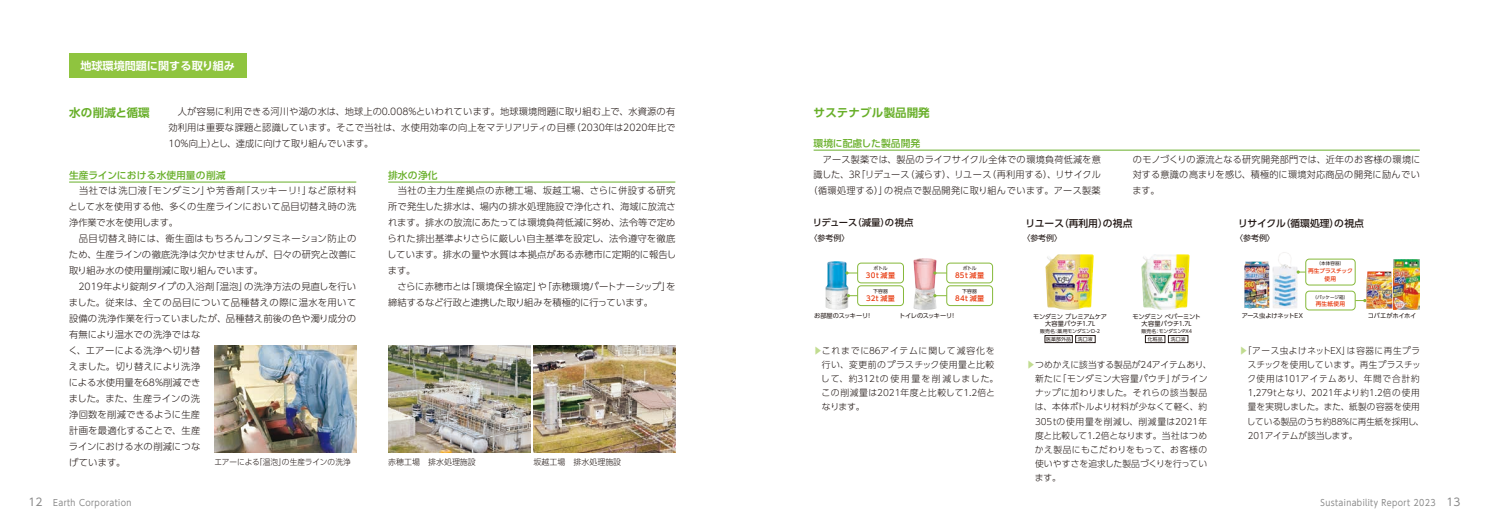
<style>
.page{position:relative;width:1489px;height:525px;background:#fff}
.page>*{position:absolute;margin:0;border:0;box-sizing:border-box;transform-origin:0 0}
.t1{font:700 11.5px "UD Shin Go Pro De";color:#68af29}
.t2{font:700 11.12px "UD Shin Go Pro De";color:#fff}
.t3{font:500 9.75px "UD Shin Go Pro";color:#68af29}
.t4{font:500 9.75px "UD Shin Go Pro";color:#231916}
.t5{font:300 9.25px/16px "UD Shin Go Pro";letter-spacing:.01em;color:#231916}
.t6{font:300 9.25px/16px "UD Shin Go Pro";letter-spacing:.03em;color:#231916}
.t7{font:300 9.25px "UD Shin Go Pro";letter-spacing:.06em;color:#231916}
.t8{font:500 9.25px "UD Shin Go Pro";color:#231916}
.t9{font:300 8.88px/14.1px "UD Shin Go Pro";letter-spacing:.02em;color:#231916}
.t10{font:300 8.88px/14.1px "UD Shin Go Pro";letter-spacing:.055em;color:#231916}
.t11{font:8.88px "UD Shin Go Pro";letter-spacing:.05em;color:#898989;scale:.9 1}
.t12{font:300 8px "UD Shin Go Pro";color:#231916}
.t13{font:300 8px "UD Shin Go Pro";color:#231916;scale:.96 1}
.t14{font:8px "UD Shin Go Pro";color:#231916}
.t15{font:500 7.12px "UD Shin Go Pro";letter-spacing:.05em;color:#e8390e}
.t16{font:6.25px/7.6px "UD Shin Go Pro";letter-spacing:-.03em;color:#231916;text-align:center}
.t17{font:6.25px "UD Shin Go Pro";letter-spacing:-.06em;color:#231916}
.t18{font:500 5.75px/7.6px "UD Shin Go Pro";letter-spacing:-.015em;color:#e8390e;text-align:center}
.t19{font:500 5.75px "UD Shin Go Pro";letter-spacing:.005em;color:#e8390e}
.t20{font:4.88px "UD Shin Go Pro";letter-spacing:.02em;color:#231916}
.t21{font:4.88px "UD Shin Go Pro";letter-spacing:-.005em;color:#231916}
.t22{font:4.62px "UD Shin Go Pro";letter-spacing:-.005em;color:#231916}
.s1{color:#c1dc90}
.s2{font-size:10.62px}
</style>
<div class="page">
<hr style="left:69px;top:182px;width:287px;height:1px;background:#68af29">
<hr style="left:388px;top:182px;width:287px;height:1px;background:#68af29">
<hr style="left:813px;top:150px;width:606px;height:1px;background:#68af29">
<img style="left:825px;top:261px;width:23px;height:48px">
<img style="left:913px;top:258px;width:23px;height:51px">
<svg style="left:845px;top:271px;width:12px;height:3px"></svg>
<svg style="left:846px;top:294px;width:11px;height:3px"></svg>
<div style="left:857px;top:262px;width:46px;height:21px;border:1px solid #86b93a;border-radius:4px"></div>
<div style="left:857px;top:285px;width:46px;height:21px;border:1px solid #86b93a;border-radius:4px"></div>
<svg style="left:933px;top:271px;width:13px;height:3px"></svg>
<svg style="left:933px;top:294px;width:13px;height:3px"></svg>
<div style="left:946px;top:262px;width:46px;height:21px;border:1px solid #86b93a;border-radius:4px"></div>
<div style="left:946px;top:285px;width:46px;height:21px;border:1px solid #86b93a;border-radius:4px"></div>
<img style="left:1045px;top:254px;width:23px;height:56px">
<img style="left:1141px;top:254px;width:24px;height:56px">
<div style="left:1044px;top:335px;width:28px;height:7px;border:1px solid #231916"></div>
<div style="left:1075px;top:335px;width:20px;height:7px;border:1px solid #231916"></div>
<div style="left:1168px;top:335px;width:19px;height:7px;border:1px solid #231916"></div>
<div style="left:1145px;top:335px;width:20px;height:7px;border:1px solid #231916"></div>
<img style="left:1244px;top:261px;width:25px;height:47px">
<img style="left:1366px;top:271px;width:26px;height:37px">
<img style="left:1272px;top:252px;width:25px;height:57px">
<svg style="left:1296px;top:270px;width:9px;height:3px"></svg>
<div style="left:1305px;top:259px;width:50px;height:26px;border:1px solid #86b93a;border-radius:4px"></div>
<svg style="left:1355px;top:299px;width:11px;height:3px"></svg>
<div style="left:1305px;top:291px;width:50px;height:19px;border:1px solid #86b93a;border-radius:4px"></div>
<img style="left:1393px;top:259px;width:26px;height:50px">
<img style="left:214px;top:345px;width:142px;height:107px">
<img style="left:533px;top:345px;width:142px;height:107px">
<img style="left:388px;top:345px;width:142px;height:107px">
<div style="left:69px;top:53px;width:177px;height:25px;background:#8fc43f"></div>
<p class="t2" style="left:80px;top:56px;width:156px">地球環境問題に関する取り組み</p>
<p class="t5" style="left:168px;top:103px;width:508px;text-align:justify">　人が容易に利用できる河川や湖の水は、地球上の0.008%といわれています。地球環境問題に取り組む上で、水資源の有効利用は重要な課題と認識しています。そこで当社は、水使用効率の向上をマテリアリティの目標（2030年は2020年比で10%向上）とし、達成に向けて取り組んでいます。</p>
<p class="t1" style="left:69px;top:103px;width:82px">水の削減と循環</p>
<p class="t1" style="left:813px;top:103px;width:118px">サステナブル製品開発</p>
<p class="t3" style="left:813px;top:135px;width:108px">環境に配慮した製品開発</p>
<p class="t5" style="left:808px;top:150px;width:293px;text-align:center">　アース製薬では、製品のライフサイクル全体での環境負荷低減を意識した、3R「リデュース（減らす）、リユース（再利用する）、リサイクル（循環処理する）」の視点で製品開発に取り組んでいます。アース製薬</p>
<p class="t6" style="left:1132px;top:150px;width:289px">のモノづくりの源流となる研究開発部門では、近年のお客様の環境に対する意識の高まりを感じ、積極的に環境対応商品の開発に励んでい</p>
<p class="t3" style="left:69px;top:167px;width:158px">生産ラインにおける水使用量の削減</p>
<p class="t3" style="left:388px;top:167px;width:51px">排水の浄化</p>
<p class="t7" style="left:79px;top:183px;width:279px">当社では洗口液「モンダミン」や芳香剤「スッキーリ！」など原材料</p>
<p class="t5" style="left:1132px;top:182px;width:29px">ます。</p>
<p class="t5" style="left:68px;top:198px;width:290px">として水を使用する他、多くの生産ラインにおいて品目切替え時の洗浄作業で水を使用します。<br>　品目切替え時には、衛生面はもちろんコンタミネーション防止のため、生産ラインの徹底洗浄は欠かせませんが、日々の研究と改善に取り組み水の使用量削減に取り組んでいます。<br>　2019年より錠剤タイプの入浴剤「温泡」の洗浄方法の見直しを行いました。従来は、全ての品目について品種替えの際に温水を用いて設備の洗浄作業を行っていましたが、品種替え前後の色や濁り成分の有無により温水での洗浄ではな<br>く、エアーによる洗浄へ切り替<br>えました。切り替えにより洗浄<br>による水使用量を68%削減でき<br>ました。また、生産ラインの洗<br>浄回数を削減できるように生産<br>計画を最適化することで、生産<br>ラインにおける水の削減につな<br>げています。</p>
<p class="t5" style="left:387px;top:182px;width:290px">　当社の主力生産拠点の赤穂工場、坂越工場、さらに併設する研究所で発生した排水は、場内の排水処理施設で浄化され、海域に放流されます。排水の放流にあたっては環境負荷低減に努め、法令等で定められた排出基準よりさらに厳しい自主基準を設定し、法令遵守を徹底しています。排水の量や水質は本拠点がある赤穂市に定期的に報告します。<br>　さらに赤穂市とは「環境保全協定」や「赤穂環境パートナーシップ」を締結するなど行政と連携した取り組みを積極的に行っています。</p>
<p class="t8" style="left:812px;top:215px;width:102px">リデュース（減量）の視点</p>
<p class="t4" style="left:1025px;top:215px;width:108px">リユース（再利用）の視点</p>
<p class="t4" style="left:1238px;top:215px;width:127px">リサイクル（循環処理）の視点</p>
<p class="t14" style="left:809px;top:231px;width:41px">〈参考例〉</p>
<p class="t14" style="left:1022px;top:231px;width:41px">〈参考例〉</p>
<p class="t14" style="left:1234px;top:231px;width:41px">〈参考例〉</p>
<p class="t22" style="left:1316px;top:260px;width:29px">（本体容器）</p>
<p class="t19" style="left:1315px;top:299px;width:31px">再生紙使用</p>
<p class="t20" style="left:873px;top:264px;width:15px">ボトル</p>
<p class="t20" style="left:962px;top:264px;width:15px">ボトル</p>
<p class="t18" style="left:1307px;top:267px;width:46px">再生プラスチック使用</p>
<p class="t15" style="left:865px;top:270px;width:31px">30t 減量</p>
<p class="t15" style="left:955px;top:270px;width:30px">85t 減量</p>
<p class="t20" style="left:873px;top:287px;width:16px">下容器</p>
<p class="t20" style="left:962px;top:287px;width:16px">下容器</p>
<p class="t22" style="left:1312px;top:293px;width:37px">（パッケージ箱）</p>
<p class="t15" style="left:866px;top:292px;width:30px">32t 減量</p>
<p class="t15" style="left:955px;top:292px;width:31px">84t 減量</p>
<p class="t16" style="left:1241px;top:312px;width:63px">アース虫よけネットEX</p>
<p class="t16" style="left:1367px;top:312px;width:50px">コバエがホイホイ</p>
<p class="t16" style="left:1032px;top:312px;width:75px">モンダミン プレミアムケア大容量パウチ1.7L</p>
<p class="t21" style="left:1039px;top:327px;width:62px">販売名：薬用モンダミンD-2</p>
<p class="t16" style="left:1132px;top:312px;width:70px">モンダミン ペパーミント大容量パウチ1.7L</p>
<p class="t21" style="left:1141px;top:327px;width:52px">販売名：モンダミンPX4</p>
<p class="t16" style="left:814px;top:312px;width:60px">お部屋のスッキーリ！</p>
<p class="t17" style="left:899px;top:311px;width:59px">トイレのスッキーリ！</p>
<p class="t20" style="left:1046px;top:335px;width:27px">医薬部外品</p>
<p class="t20" style="left:1077px;top:335px;width:16px">洗口液</p>
<p class="t20" style="left:1147px;top:335px;width:17px">化粧品</p>
<p class="t20" style="left:1170px;top:335px;width:16px">洗口液</p>
<p class="t9" style="left:1246px;top:343px;width:179px;text-indent:-8px"><span class="s1">▶</span>「アース虫よけネットEX」は容器に再生プラスチックを使用しています。再生プラスチック使用は101アイテムあり、年間で合計約<br>1,279tとなり、2021年より約1.2倍の使用量を実現しました。また、紙製の容器を使用している製品のうち約88%に再生紙を採用し、<br>201アイテムが該当します。</p>
<p class="t10" style="left:821px;top:343px;width:179px;text-indent:-7px"><span class="s1">▶︎</span>これまでに86アイテムに関して減容化を行い、変更前のプラスチック使用量と比較して、約312tの使用量を削減しました。この削減量は2021年度と比較して1.2倍となります。</p>
<p class="t9" style="left:1034px;top:357px;width:178px;text-indent:-8px"><span class="s1">▶</span> つめかえに該当する製品が24アイテムあり、新たに「モンダミン大容量パウチ」がラインナップに加わりました。それらの該当製品は、本体ボトルより材料が少なくて軽く、約<br>305tの使用量を削減し、削減量は2021年度と比較して1.2倍となります。当社はつめかえ製品にもこだわりをもって、お客様の使いやすさを追求した製品づくりを行っています。</p>
<p class="t13" style="left:214px;top:455px;width:143px">エアーによる「温泡」の生産ラインの洗浄</p>
<p class="t12" style="left:388px;top:455px;width:89px">赤穂工場　排水処理施設</p>
<p class="t12" style="left:533px;top:455px;width:89px">坂越工場　排水処理施設</p>
<p class="t11" style="left:28px;top:495px;width:116px"><span class="s2">12</span> Earth Corporation</p>
<p class="t11" style="left:1320px;top:495px;width:157px">Sustainability Report 2023 <span class="s2">13</span></p>
</div>
